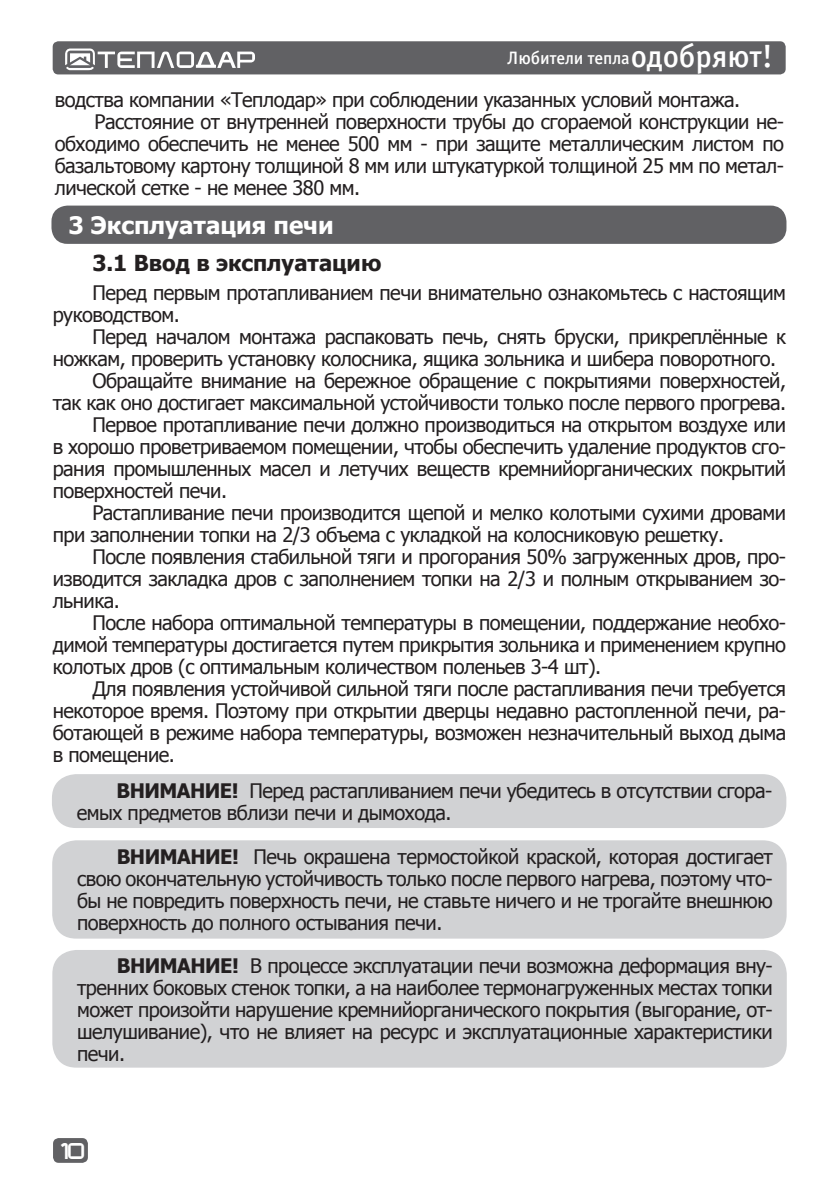
<style>
.page{position:relative;width:840px;height:1191px;background:#fff}
.page>*{position:absolute;margin:0;border:0;box-sizing:border-box;transform-origin:0 0}
.t1{font:700 24px "Tahoma";color:#fff}
.t2{font:700 22px "Tahoma";color:#231f20}
.t3{font:20px/22px "Tahoma";letter-spacing:-.025em;color:#231f20}
.t4{font:18px "Officina Sans Medium C";letter-spacing:-.005em;color:#fff}
.t5{font:16px "teplodar";color:#fff}
.s1{font-size:32px}
.s2{font-weight:700}
</style>
<div class="page">
<div style="left:53px;top:1138px;width:35px;height:24px;background:#616164;border-radius:6px"></div>
<div style="left:53px;top:41px;width:732px;height:33px;background:#616164;border-radius:6px"></div>
<svg style="left:65px;top:48px;width:190px;height:22px"></svg>
<div style="left:51px;top:206px;width:735px;height:38px;background:#616164;border-radius:16px"></div>
<div style="left:52px;top:774px;width:733px;height:54px;background:#d1d2d4;border-radius:24px"></div>
<div style="left:52px;top:840px;width:734px;height:98px;background:#d1d2d4;border-radius:24px"></div>
<div style="left:52px;top:950px;width:734px;height:117px;background:#d1d2d4;border-radius:24px"></div>
<p class="t4" style="left:507px;top:48px;width:267px">Любители тепла<span class="s1">одобряют!</span></p>
<p class="t3" style="left:55px;top:88px;width:686px">водства компании «Теплодар» при соблюдении указанных условий монтажа.</p>
<p class="t3" style="left:94px;top:110px;width:690px">Расстояние от внутренней поверхности трубы до сгораемой конструкции не-</p>
<p class="t3" style="left:55px;top:132px;width:730px">обходимо обеспечить не менее 500 мм - при защите металлическим листом по</p>
<p class="t3" style="left:55px;top:154px;width:730px">базальтовому картону толщиной 8 мм или штукатуркой толщиной 25 мм по метал-</p>
<p class="t3" style="left:55px;top:176px;width:307px">лической сетке - не менее 380 мм.</p>
<p class="t1" style="left:68px;top:208px;width:266px">3 Эксплуатация печи</p>
<p class="t2" style="left:92px;top:247px;width:290px">3.1 Ввод в эксплуатацию</p>
<p class="t3" style="left:53px;top:281px;width:734px;text-indent:40px">Перед первым протапливанием печи внимательно ознакомьтесь с настоящим руководством.</p>
<p class="t3" style="left:92px;top:325px;width:694px">Перед началом монтажа распаковать печь, снять бруски, прикреплённые к</p>
<p class="t3" style="left:53px;top:347px;width:724px">ножкам, проверить установку колосника, ящика зольника и шибера поворотного.</p>
<p class="t3" style="left:92px;top:369px;width:694px">Обращайте внимание на бережное обращение с покрытиями поверхностей,</p>
<p class="t3" style="left:53px;top:391px;width:734px">так как оно достигает максимальной устойчивости только после первого прогрева.</p>
<p class="t3" style="left:92px;top:413px;width:694px">Первое протапливание печи должно производиться на открытом воздухе или</p>
<p class="t3" style="left:53px;top:435px;width:734px">в хорошо проветриваемом помещении, чтобы обеспечить удаление продуктов сго-</p>
<p class="t3" style="left:53px;top:457px;width:734px">рания промышленных масел и летучих веществ кремнийорганических покрытий</p>
<p class="t3" style="left:53px;top:479px;width:176px">поверхностей печи.</p>
<p class="t3" style="left:92px;top:501px;width:694px">Растапливание печи производится щепой и мелко колотыми сухими дровами</p>
<p class="t3" style="left:53px;top:523px;width:672px">при заполнении топки на 2/3 объема с укладкой на колосниковую решетку.</p>
<p class="t3" style="left:92px;top:545px;width:694px">После появления стабильной тяги и прогорания 50% загруженных дров, про-</p>
<p class="t3" style="left:53px;top:567px;width:734px">изводится закладка дров с заполнением топки на 2/3 и полным открыванием зо-</p>
<p class="t3" style="left:53px;top:589px;width:69px">льника.</p>
<p class="t3" style="left:92px;top:611px;width:694px">После набора оптимальной температуры в помещении, поддержание необхо-</p>
<p class="t3" style="left:53px;top:633px;width:734px">димой температуры достигается путем прикрытия зольника и применением крупно</p>
<p class="t3" style="left:53px;top:655px;width:550px">колотых дров (с оптимальным количеством поленьев 3-4 шт).</p>
<p class="t3" style="left:92px;top:677px;width:694px">Для появления устойчивой сильной тяги после растапливания печи требуется</p>
<p class="t3" style="left:53px;top:699px;width:734px">некоторое время. Поэтому при открытии дверцы недавно растопленной печи, ра-</p>
<p class="t3" style="left:53px;top:721px;width:734px">ботающей в режиме набора температуры, возможен незначительный выход дыма</p>
<p class="t3" style="left:53px;top:743px;width:124px">в помещение.</p>
<p class="t3" style="left:77px;top:778px;width:696px;text-indent:40px"><span class="s2">ВНИМАНИЕ!</span> Перед растапливанием печи убедитесь в отсутствии сгора&shy;емых предметов вблизи печи и дымохода.</p>
<p class="t3" style="left:77px;top:844px;width:697px;text-align:justify;text-indent:40px"><span class="s2">ВНИМАНИЕ!</span> Печь окрашена термостойкой краской, которая достигает свою окончательную устойчивость только после первого нагрева, поэтому что&shy;бы не повредить поверхность печи, не ставьте ничего и не трогайте внешнюю поверхность до полного остывания печи.</p>
<p class="t3" style="left:77px;top:954px;width:696px;text-align:justify;text-indent:40px"><span class="s2">ВНИМАНИЕ!</span> В процессе эксплуатации печи возможна деформация вну&shy;тренних боковых стенок топки, а на наиболее термонагруженных местах топки может произойти нарушение кремнийорганического покрытия (выгорание, от&shy;шелушивание), что не влияет на ресурс и эксплуатационные характеристики печи.</p>
<p class="t5" style="left:57px;top:1144px;width:29px">10</p>
</div>
